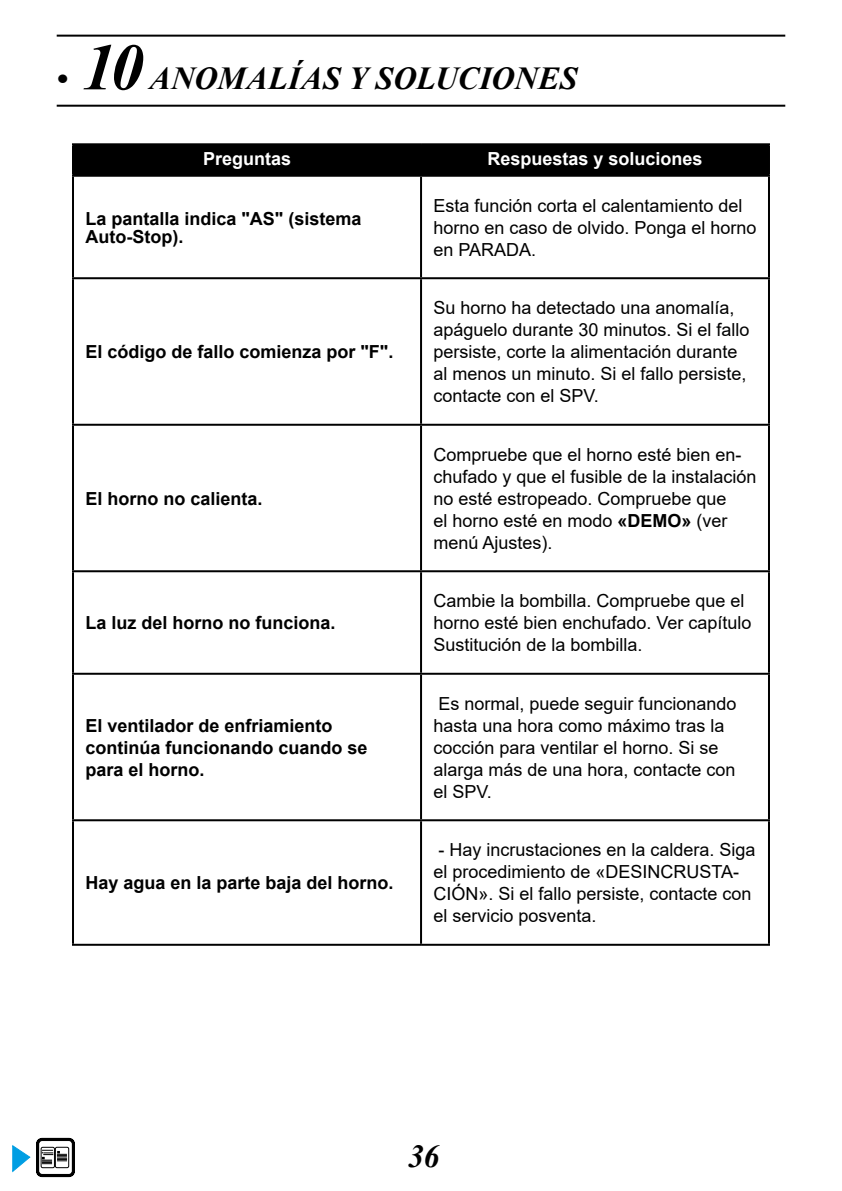
<style>
.page{position:relative;width:842px;height:1191px;background:#fff}
.page>*{position:absolute;margin:0;border:0;box-sizing:border-box;transform-origin:0 0}
.t1{font:italic 700 32px "Times New Roman";letter-spacing:.005em;color:#000}
.t2{font:18px/22px "Arial";color:#000}
.t3{font:700 18px/22px "Arial";color:#000}
.t4{font:700 18px "Arial";color:#fff}
.s1{font-size:66px}
.s2{font-weight:700}
</style>
<div class="page">
<svg style="left:13px;top:1137px;width:62px;height:41px"></svg>
<hr style="left:57px;top:35px;width:728px;height:2px;background:#000">
<hr style="left:57px;top:105px;width:728px;height:2px;background:#000">
<div style="left:74px;top:145px;width:694px;height:30px;background:#000"></div>
<svg style="left:74px;top:675px;width:694px;height:268px"></svg>
<hr style="left:72px;top:143px;width:349px;height:2px;background:#000">
<hr style="left:72px;top:145px;width:2px;height:30px;background:#000">
<hr style="left:421px;top:143px;width:349px;height:2px;background:#000">
<hr style="left:420px;top:145px;width:2px;height:30px;background:#000">
<hr style="left:768px;top:145px;width:2px;height:30px;background:#000">
<hr style="left:72px;top:175px;width:349px;height:2px;background:#000">
<hr style="left:72px;top:177px;width:2px;height:100px;background:#000">
<hr style="left:421px;top:175px;width:349px;height:2px;background:#000">
<hr style="left:420px;top:177px;width:2px;height:100px;background:#000">
<hr style="left:768px;top:177px;width:2px;height:100px;background:#000">
<hr style="left:72px;top:277px;width:349px;height:2px;background:#000">
<hr style="left:72px;top:279px;width:2px;height:145px;background:#000">
<hr style="left:421px;top:277px;width:349px;height:2px;background:#000">
<hr style="left:420px;top:279px;width:2px;height:145px;background:#000">
<hr style="left:768px;top:279px;width:2px;height:145px;background:#000">
<hr style="left:72px;top:424px;width:349px;height:2px;background:#000">
<hr style="left:72px;top:426px;width:2px;height:144px;background:#000">
<hr style="left:421px;top:424px;width:349px;height:2px;background:#000">
<hr style="left:420px;top:426px;width:2px;height:144px;background:#000">
<hr style="left:768px;top:426px;width:2px;height:144px;background:#000">
<hr style="left:72px;top:570px;width:349px;height:2px;background:#000">
<hr style="left:72px;top:572px;width:2px;height:101px;background:#000">
<hr style="left:421px;top:570px;width:349px;height:2px;background:#000">
<hr style="left:420px;top:572px;width:2px;height:101px;background:#000">
<hr style="left:768px;top:572px;width:2px;height:101px;background:#000">
<hr style="left:72px;top:673px;width:349px;height:2px;background:#000">
<hr style="left:72px;top:675px;width:2px;height:144px;background:#000">
<hr style="left:421px;top:673px;width:349px;height:2px;background:#000">
<hr style="left:420px;top:675px;width:2px;height:144px;background:#000">
<hr style="left:768px;top:675px;width:2px;height:144px;background:#000">
<hr style="left:72px;top:819px;width:349px;height:2px;background:#000">
<hr style="left:72px;top:821px;width:2px;height:122px;background:#000">
<hr style="left:421px;top:819px;width:349px;height:2px;background:#000">
<hr style="left:420px;top:821px;width:2px;height:122px;background:#000">
<hr style="left:768px;top:821px;width:2px;height:122px;background:#000">
<hr style="left:72px;top:943px;width:349px;height:2px;background:#000">
<hr style="left:421px;top:943px;width:349px;height:2px;background:#000">
<h1 class="t1" style="left:57px;top:56px;width:522px">• <span class="s1">10</span> ANOMALÍAS Y SOLUCIONES</h1>
<p class="t4" style="left:203px;top:146px;width:90px">Preguntas</p>
<p class="t4" style="left:487px;top:146px;width:217px">Respuestas y soluciones</p>
<p class="t3" style="left:85px;top:209px;width:278px;line-height:18px">La pantalla indica "AS" (sistema<br>Auto-Stop).</p>
<p class="t3" style="left:85px;top:341px;width:310px">El código de fallo comienza por "F".</p>
<p class="t3" style="left:85px;top:487px;width:179px">El horno no calienta.</p>
<p class="t3" style="left:85px;top:612px;width:252px">La luz del horno no funciona.</p>
<p class="t3" style="left:85px;top:714px;width:284px">El ventilador de enfriamiento continúa funcionando cuando se para el horno.</p>
<p class="t3" style="left:85px;top:872px;width:310px">Hay agua en la parte baja del horno.</p>
<p class="t2" style="left:433px;top:194px;width:325px">Esta función corta el calentamiento del horno en caso de olvido. Ponga el horno en PARADA.</p>
<p class="t2" style="left:433px;top:296px;width:318px">Su horno ha detectado una anomalía, apáguelo durante 30 minutos. Si el fallo persiste, corte la alimentación durante al menos un minuto. Si el fallo persiste, contacte con el SPV.</p>
<p class="t2" style="left:433px;top:443px;width:325px">Compruebe que el horno esté bien en&shy;chufado y que el fusible de la instalación no esté estropeado. Compruebe que<br>el horno esté en modo <span class="s2">«DEMO»</span> (ver menú Ajustes).</p>
<p class="t2" style="left:433px;top:589px;width:320px">Cambie la bombilla. Compruebe que el horno esté bien enchufado. Ver capítulo<br>Sustitución de la bombilla.</p>
<p class="t2" style="left:433px;top:692px;width:305px">Es normal, puede seguir funcionando hasta una hora como máximo tras la cocción para ventilar el horno. Si se alarga más de una hora, contacte con el SPV.</p>
<p class="t2" style="left:433px;top:838px;width:324px">- Hay incrustaciones en la caldera. Siga el procedimiento de «DESINCRUSTA-CIÓN». Si el fallo persiste, contacte con el servicio posventa.</p>
<h1 class="t1" style="left:408px;top:1134px;width:33px">36</h1>
</div>
